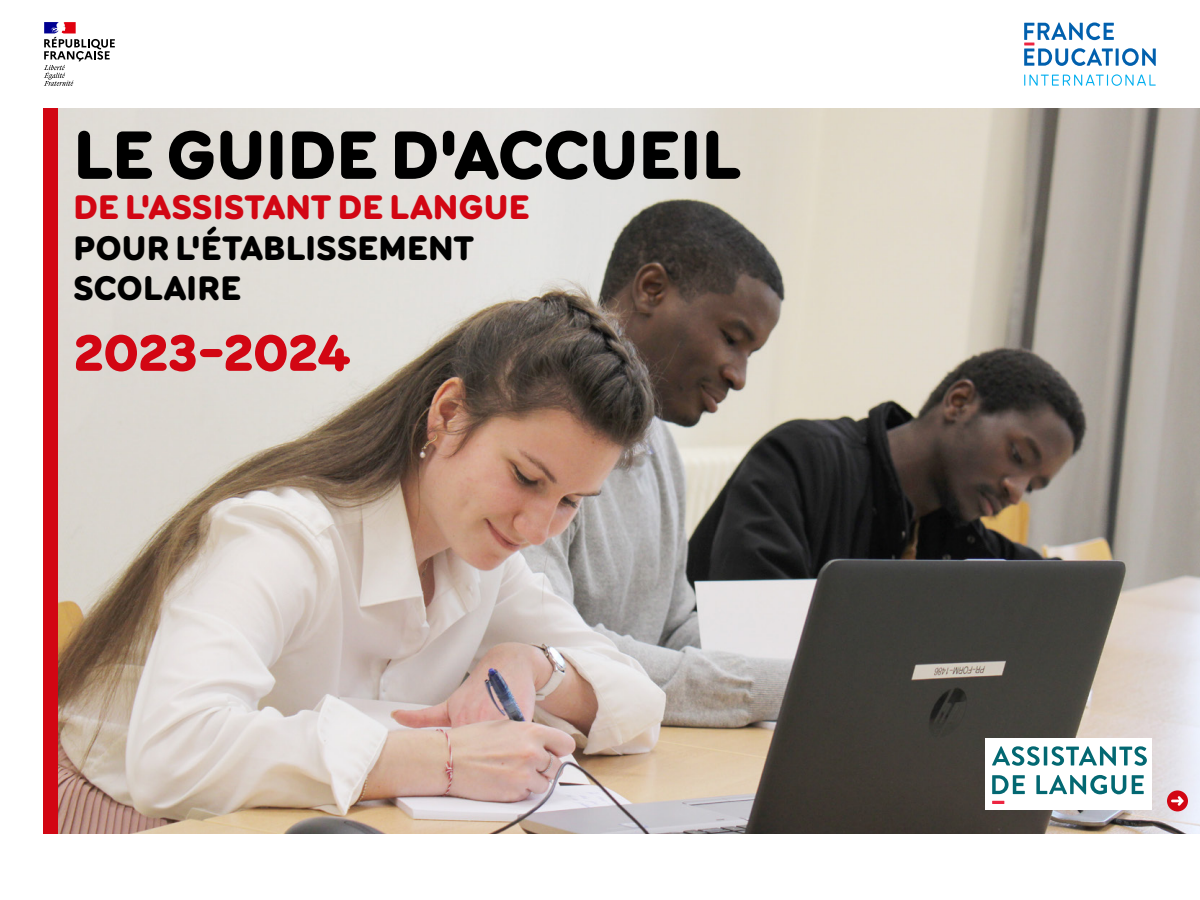
<style>
.page{position:relative;width:1200px;height:900px;background:#fff}
.page>*{position:absolute;margin:0;border:0;box-sizing:border-box;transform-origin:0 0}
.ttr2{font:900 72px "Menco";letter-spacing:-.005em;color:#000;scale:1.06 1}
.ttr2-2{font:900 54px "Menco";letter-spacing:-.02em;color:#d20613;scale:1.06 1}
.ttr2-3{font:900 36px/40.5px "Menco";letter-spacing:.005em;color:#000;scale:1.06 1}
.s1{color:#d20613}
</style>
<div class="page">
<svg style="left:1024px;top:74px;width:132px;height:12px"></svg>
<svg style="left:1024px;top:22px;width:132px;height:44px"></svg>
<svg style="left:44px;top:22px;width:71px;height:64px"></svg>
<img style="left:59px;top:108px;width:1141px;height:726px">
<div style="left:1167px;top:790px;width:21px;height:21px;background:#d20613;border-radius:50%"></div>
<svg style="left:1171px;top:796px;width:13px;height:10px"></svg>
<div style="left:986px;top:738px;width:166px;height:72px;background:#fff"></div>
<svg style="left:992px;top:775px;width:152px;height:19px"></svg>
<svg style="left:992px;top:746px;width:155px;height:20px"></svg>
<svg style="left:992px;top:801px;width:12px;height:3px"></svg>
<p class="ttr2" style="left:74px;top:101px;width:631px">LE GUIDE D'ACCUEIL</p>
<p class="ttr2-3" style="left:74px;top:185px;width:432px"><span class="s1">DE L'ASSISTANT DE LANGUE<br></span>POUR L'ÉTABLISSEMENT<br>SCOLAIRE</p>
<p class="ttr2-2" style="left:74px;top:312px;width:263px">2023-2024</p>
</div>
